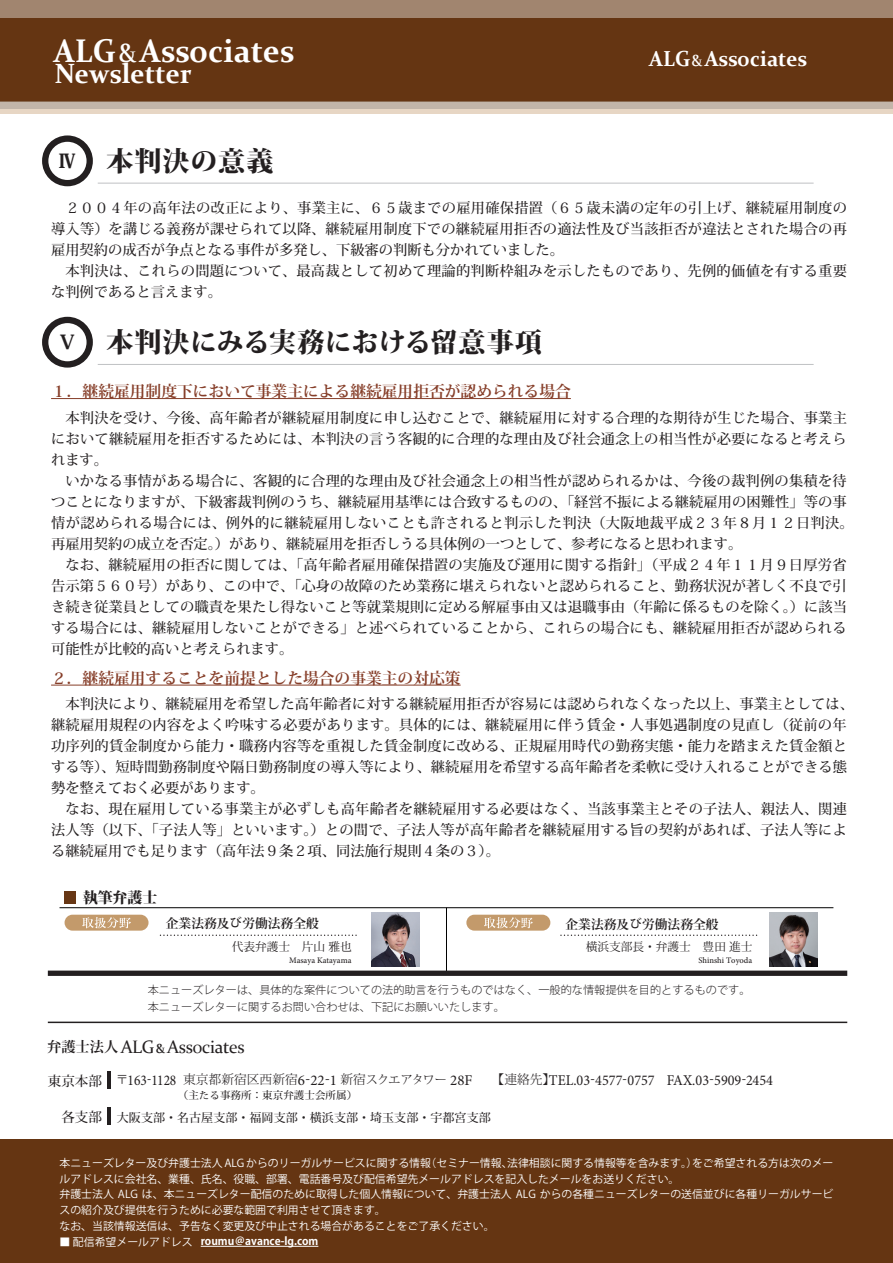
<style>
.page{position:relative;width:893px;height:1263px;background:#fff}
.page>*{position:absolute;margin:0;border:0;box-sizing:border-box;transform-origin:0 0}
.t1{font:700 32.85px "Constantia";color:#fff;scale:.96 1}
.t2{font:700 27.9px "Constantia";color:#fff;scale:.96 1}
.t3{font:800 27px "Koz Min Pro";letter-spacing:.03em;color:#231f20}
.t4{font:700 21.75px "Constantia";color:#fff;scale:.96 1}
.t5{font:18px "Constantia";letter-spacing:-.02em;color:#231f20}
.t6{font:700 15.75px "Koz Min Pro";color:#863e29}
.t7{font:14.85px "Minion Pro";color:#231f20;scale:.9 1}
.t8{font:14.85px "Minion Pro";color:#231f20;scale:.95 1}
.t9{font:800 14.85px "Koz Min Pr 6 N";color:#231f20}
.t10{font:500 14.25px/21px "Koz Min Pro";letter-spacing:.015em;color:#231f20}
.t11{font:700 12.75px "Koz Min Pr 6 N";color:#231f20}
.t12{font:500 12px "Koz Min Pr 6 N";letter-spacing:.005em;color:#231f20}
.t13{font:11.7px "Koz Min Pr 6 N";color:#231f20}
.t14{font:300 11.1px/16.5px "Koz Go Pr 6 N";color:#231f20}
.t15{font:10.8px/15.8px "Koz Go Pro";color:#fff}
.t16{font:700 10.8px "Koz Go Pro";color:#fff}
.t17{font:500 10.5px "Koz Min Pr 6 N";letter-spacing:.005em;color:#231f20}
.t18{font:500 8.55px "Minion Pro";color:#231f20}
.s1{font-weight:400;font-size:27px}
.s2{font-size:19.2px}
.s3{font-weight:400;font-size:16.5px}
.s4{font-size:12.15px}
.s5{font-family:"Koz Min Pro";font-weight:700;font-size:14.25px}
.s6{font-size:13.5px}
.s7{font-family:"Koz Min Pr 6 N";font-weight:500;font-size:13.5px}
.s8{font-family:"Koz Min Pr 6 N";font-weight:300;font-size:12.75px}
.s9{font-family:"Koz Min Pr 6 N";font-weight:300;font-size:12.15px}
.s10{font-size:10.05px}
.s11{font-weight:400}
</style>
<div class="page">
<hr style="left:98px;top:364px;width:716px;height:1px;background:#bfc1c3">
<svg style="left:45px;top:320px;width:45px;height:44px"></svg>
<div style="left:42px;top:317px;width:51px;height:51px;border:6px solid #231f20;border-radius:50%"></div>
<hr style="left:51px;top:398px;width:520px;height:1px;background:#863e29">
<hr style="left:51px;top:685px;width:410px;height:1px;background:#863e29">
<hr style="left:98px;top:183px;width:716px;height:1px;background:#bfc1c3">
<svg style="left:45px;top:139px;width:45px;height:44px"></svg>
<div style="left:42px;top:135px;width:51px;height:51px;border:6px solid #231f20;border-radius:50%"></div>
<img style="left:770px;top:912px;width:47px;height:54px">
<div style="left:0;top:0;width:893px;height:101px;background:#653512"></div>
<svg style="left:0;top:101px;width:893px;height:13px;background:#cbbbac"></svg>
<div style="left:0;top:0;width:893px;height:17px;background:#a1856f"></div>
<div style="left:0;top:1139px;width:893px;height:124px;background:#653512"></div>
<hr style="left:201px;top:1246px;width:117px;height:1px;background:#fff">
<img style="left:372px;top:913px;width:48px;height:53px">
<div style="left:64px;top:891px;width:12px;height:13px;background:#673715"></div>
<hr style="left:60px;top:907px;width:773px;height:1px;background:#000">
<svg style="left:560px;top:934px;width:197px;height:2px"></svg>
<svg style="left:65px;top:915px;width:84px;height:16px"></svg>
<svg style="left:466px;top:915px;width:84px;height:16px"></svg>
<hr style="left:446px;top:908px;width:1px;height:63px;background:#000">
<div style="left:48px;top:970px;width:799px;height:6px;background:#231f20"></div>
<hr style="left:48px;top:1021px;width:799px;height:2px;background:#231f20">
<hr style="left:107px;top:1071px;width:4px;height:18px;background:#231f20">
<hr style="left:107px;top:1107px;width:4px;height:18px;background:#231f20">
<svg style="left:160px;top:934px;width:197px;height:2px"></svg>
<h1 class="t1" style="left:54px;top:28px;width:252px">ALG<span class="s1">&amp;</span>Associates</h1>
<h2 class="t2" style="left:55px;top:55px;width:144px">Newsletter</h2>
<h3 class="t3" style="left:58px;top:141px;width:217px"><span class="s2">Ⅳ</span> 本判決の意義</h3>
<h3 class="t4" style="left:649px;top:44px;width:166px">ALG<span class="s3">&amp;</span>Associates</h3>
<p class="t10" style="left:51px;top:197px;width:797px">　２００４年の高年法の改正により、事業主に、６５歳までの雇用確保措置（６５歳未満の定年の引上げ、継続雇用制度の導入等）を講じる義務が課せられて以降、継続雇用制度下での継続雇用拒否の適法性及び当該拒否が違法とされた場合の再雇用契約の成否が争点となる事件が多発し、下級審の判断も分かれていました。<br>　本判決は、これらの問題について、最高裁として初めて理論的判断枠組みを示したものであり、先例的価値を有する重要な判例であると言えます。</p>
<h3 class="t3" style="left:58px;top:322px;width:485px"><span class="s2">Ⅴ</span> 本判決にみる実務における留意事項</h3>
<p class="t6" style="left:51px;top:380px;width:521px">１．継続雇用制度下において事業主による継続雇用拒否が認められる場合</p>
<p class="t10" style="left:51px;top:406px;width:804px">　本判決を受け、今後、高年齢者が継続雇用制度に申し込むことで、継続雇用に対する合理的な期待が生じた場合、事業主において継続雇用を拒否するためには、本判決の言う客観的に合理的な理由及び社会通念上の相当性が必要になると考えられます。<br>　いかなる事情がある場合に、客観的に合理的な理由及び社会通念上の相当性が認められるかは、今後の裁判例の集積を待つことになりますが、下級審裁判例のうち、継続雇用基準には合致するものの、「経営不振による継続雇用の困難性」等の事情が認められる場合には、例外的に継続雇用しないことも許されると判示した判決（大阪地裁平成２３年８月１２日判決。再雇用契約の成立を否定。）があり、継続雇用を拒否しうる具体例の一つとして、参考になると思われます。<br>　なお、継続雇用の拒否に関しては、「高年齢者雇用確保措置の実施及び運用に関する指針」（平成２４年１１月９日厚労省告示第５６０号）があり、この中で、「心身の故障のため業務に堪えられないと認められること、勤務状況が著しく不良で引き続き従業員としての職責を果たし得ないこと等就業規則に定める解雇事由又は退職事由（年齢に係るものを除く。）に該当する場合には、継続雇用しないことができる」と述べられていることから、これらの場合にも、継続雇用拒否が認められる可能性が比較的高いと考えられます。</p>
<p class="t6" style="left:51px;top:666px;width:411px">２．継続雇用することを前提とした場合の事業主の対応策</p>
<p class="t10" style="left:51px;top:693px;width:804px">　本判決により、継続雇用を希望した高年齢者に対する継続雇用拒否が容易には認められなくなった以上、事業主としては、継続雇用規程の内容をよく吟味する必要があります。具体的には、継続雇用に伴う賃金・人事処遇制度の見直し（従前の年功序列的賃金制度から能力・職務内容等を重視した賃金制度に改める、正規雇用時代の勤務実態・能力を踏まえた賃金額とする等）、短時間勤務制度や隔日勤務制度の導入等により、継続雇用を希望する高年齢者を柔軟に受け入れることができる態勢を整えておく必要があります。<br>　なお、現在雇用している事業主が必ずしも高年齢者を継続雇用する必要はなく、当該事業主とその子法人、親法人、関連法人等（以下、「子法人等」といいます。）との間で、子法人等が高年齢者を継続雇用する旨の契約があれば、子法人等による継続雇用でも足ります（高年法９条２項、同法施行規則４条の３）。</p>
<p class="t9" style="left:83px;top:890px;width:76px">執筆弁護士</p>
<p class="t11" style="left:166px;top:916px;width:155px">企業法務及<span class="s4">び</span>労働法務全般</p>
<p class="t18" style="left:289px;top:955px;width:64px">Masaya Katayama</p>
<p class="t18" style="left:698px;top:955px;width:55px">Shinshi Toyoda</p>
<p class="t11" style="left:566px;top:917px;width:155px">企業法務及<span class="s4">び</span>労働法務全般</p>
<p class="t13" style="left:232px;top:940px;width:122px">代表弁護士　片山雅也</p>
<p class="t13" style="left:586px;top:940px;width:168px">横浜支部長・弁護士　豊田進士</p>
<p class="t14" style="left:148px;top:982px;width:604px">本ニューズレターは、具体的な案件についての法的助言を行うものではなく、一般的な情報提供を目的とするものです。本ニューズレターに関するお問い合わせは、下記にお願いいたします。</p>
<p class="t5" style="left:47px;top:1034px;width:199px"><span class="s5">弁護士法人</span> ALG<span class="s6">&amp;</span> Associates</p>
<p class="t7" style="left:48px;top:1070px;width:473px"><span class="s7">東京本部</span> <span class="s8">〒</span>163-1128 <span class="s8">東京都新宿区西新宿</span>6-22-1 <span class="s8">新宿</span><span class="s9">スクエアタワー</span> 28F</p>
<p class="t8" style="left:492px;top:1070px;width:298px"><span class="s8">【連絡先】</span>TEL.03-4577-0757 FAX.03-5909-2454</p>
<p class="t12" style="left:61px;top:1110px;width:431px"><span class="s6">各支部</span> 大阪支部・名古屋支部・福岡支部・横浜支部・埼玉支部・宇都宮支部</p>
<p class="t17" style="left:178px;top:1089px;width:181px">（主<span class="s10">たる</span>事務所：東京弁護士会所属）</p>
<p class="t15" style="left:60px;top:1155px;width:775px">本ニューズレター及び弁護士法人ALGからのリーガルサービスに関する情報（セミナー情報、法律相談に関する情報等を含みます。）をご希望される方は次のメールアドレスに会社名、業種、氏名、役職、部署、電話番号及び配信希望先メールアドレスを記入したメールをお送りください。<br>弁護士法人 ALG は、本ニューズレター配信のために取得した個人情報について、弁護士法人 ALG からの各種ニューズレターの送信並びに各種リーガルサービスの紹介及び提供を行うために必要な範囲で利用させて頂きます。<br>なお、当該情報送信は、予告なく変更及び中止される場合があることをご了承ください。</p>
<p class="t16" style="left:60px;top:1234px;width:260px"><span class="s11">■ 配信希望メールアドレス</span> roumu＠avance-lg.com</p>
</div>
